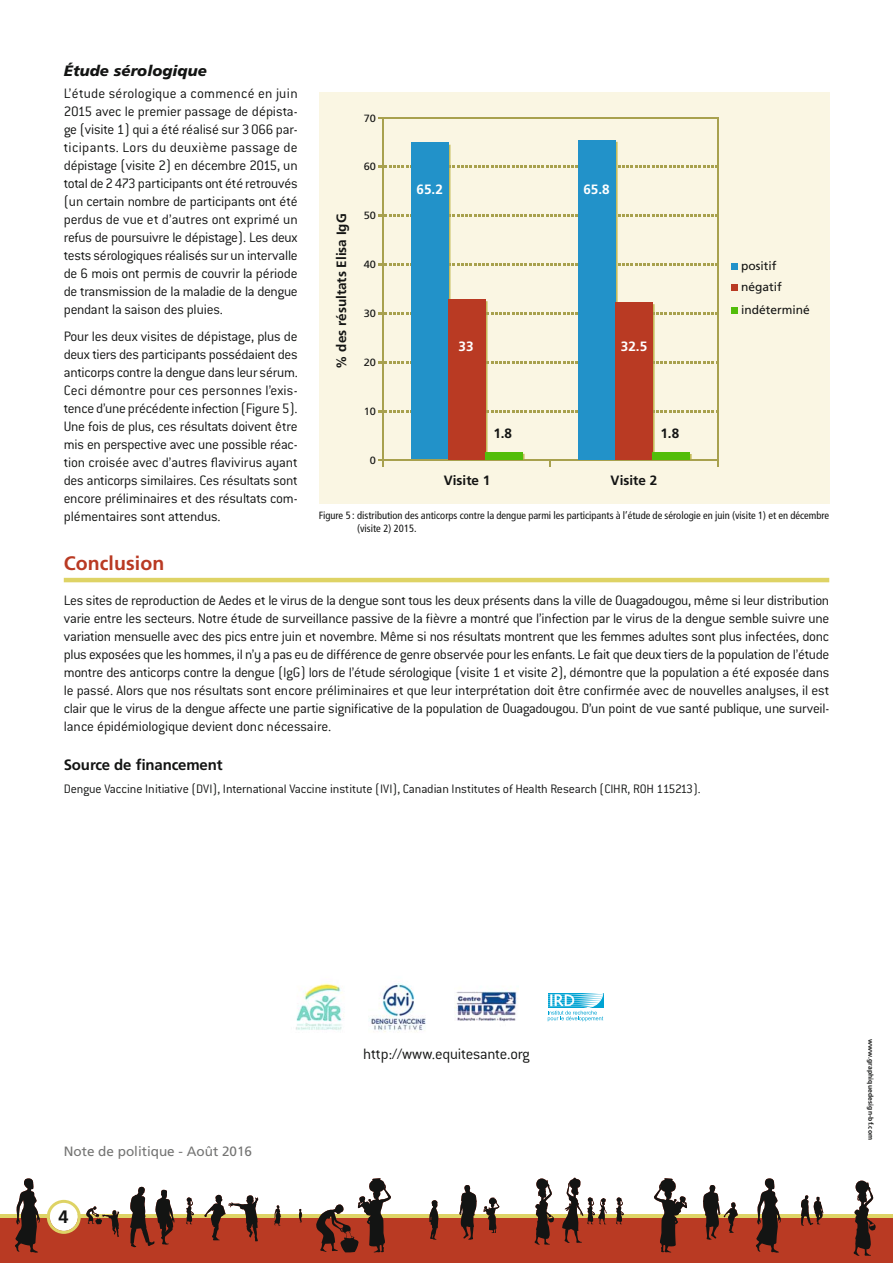
<style>
.page{position:relative;width:893px;height:1263px;background:#fff}
.page>*{position:absolute;margin:0;border:0;box-sizing:border-box;transform-origin:0 0}
.t1{font:700 19.5px "Frutiger";letter-spacing:.005em;color:#b93a23}
.t2{font:700 18px "Frutiger";color:#131413}
.t3{font:300 16.5px "Conduit ITC";letter-spacing:-.015em;color:#131413}
.t4{font:300 15px/18px "Conduit ITC";letter-spacing:-.01em;color:#131413;text-align:justify}
.t5{font:700 15px "Frutiger";letter-spacing:-.01em;color:#131413}
.t6{font:italic 900 15px "Frutiger";letter-spacing:.005em;color:#131413}
.t7{font:300 13.5px "Conduit ITC";letter-spacing:-.01em;color:#131413}
.t8{font:700 13.5px "Frutiger";color:#131413}
.t9{font:13.5px "Frutiger";color:#747473}
.t10{font:700 13.5px "Frutiger";color:#fff}
.t11{font:12px/21.8px "Frutiger";color:#131413}
.t12{font:condensed 10.5px/12.6px "Frutiger";color:#131413}
.t13{font:10.5px "Frutiger";color:#131413;scale:1.05 1}
.t14{font:700 6.75px "Frutiger";letter-spacing:.025em;color:#131413}
</style>
<div class="page">
<svg style="left:0;top:1215px;width:892px;height:4px"></svg>
<div style="left:0;top:1219px;width:892px;height:44px;background:#b93a23"></div>
<svg style="left:14px;top:1178px;width:26px;height:75px"></svg>
<svg style="left:755px;top:1178px;width:26px;height:75px"></svg>
<svg style="left:274px;top:1205px;width:7px;height:21px"></svg>
<svg style="left:316px;top:1178px;width:75px;height:75px"></svg>
<svg style="left:653px;top:1178px;width:34px;height:75px"></svg>
<svg style="left:483px;top:1198px;width:16px;height:35px"></svg>
<svg style="left:535px;top:1179px;width:19px;height:66px"></svg>
<svg style="left:853px;top:1181px;width:23px;height:75px"></svg>
<svg style="left:616px;top:1197px;width:8px;height:27px"></svg>
<svg style="left:186px;top:1197px;width:8px;height:27px"></svg>
<svg style="left:562px;top:1178px;width:45px;height:65px"></svg>
<svg style="left:130px;top:1187px;width:44px;height:60px"></svg>
<svg style="left:204px;top:1195px;width:54px;height:46px"></svg>
<svg style="left:429px;top:1200px;width:9px;height:40px"></svg>
<svg style="left:299px;top:1209px;width:3px;height:14px"></svg>
<svg style="left:459px;top:1185px;width:18px;height:55px"></svg>
<svg style="left:703px;top:1185px;width:35px;height:55px"></svg>
<svg style="left:801px;top:1195px;width:22px;height:31px"></svg>
<svg style="left:47px;top:1200px;width:72px;height:37px"></svg>
<hr style="left:64px;top:578px;width:765px;height:4px;background:#ded365">
<div style="left:319px;top:92px;width:510px;height:411px;background:#faf6e3"></div>
<hr style="left:378px;top:117px;width:341px;height:2px;background:#a8a14e">
<hr style="left:382px;top:118px;width:1px;height:348px;background:#a8a14e">
<hr style="left:717px;top:118px;width:2px;height:348px;background:#a8a14e">
<svg style="left:378px;top:142px;width:339px;height:324px"></svg>
<div style="left:411px;top:143px;width:37px;height:316px;background:#2292c9"></div>
<div style="left:448px;top:299px;width:37px;height:160px;background:#b93a23"></div>
<div style="left:485px;top:452px;width:37px;height:7px;background:#52bd0a"></div>
<div style="left:578px;top:140px;width:37px;height:319px;background:#2292c9"></div>
<div style="left:615px;top:302px;width:37px;height:157px;background:#b93a23"></div>
<div style="left:652px;top:452px;width:37px;height:7px;background:#52bd0a"></div>
<div style="left:730px;top:263px;width:7px;height:7px;background:#2292c9"></div>
<div style="left:730px;top:285px;width:7px;height:6px;background:#b93a23"></div>
<div style="left:730px;top:307px;width:7px;height:7px;background:#52bd0a"></div>
<img style="left:296px;top:983px;width:46px;height:47px">
<img style="left:369px;top:983px;width:57px;height:49px">
<img style="left:454px;top:991px;width:64px;height:31px">
<svg style="left:548px;top:993px;width:55px;height:28px"></svg>
<p class="t6" style="left:64px;top:65px;width:145px">Étude sérologique</p>
<p class="t4" style="left:64px;top:86px;width:235px">L’étude sérologique a commencé en juin 2015 avec le premier passage de dépista&shy;ge (visite 1) qui a été réalisé sur 3 066 par&shy;ticipants. Lors du deuxième passage de dépistage (visite 2) en décembre 2015, un total de 2 473 participants ont été retrouvés (un certain nombre de participants ont été perdus de vue et d’autres ont exprimé un refus de poursuivre le dépistage). Les deux tests sérologiques réalisés sur un intervalle de 6 mois ont permis de couvrir la période de transmission de la maladie de la dengue pendant la saison des pluies.</p>
<p class="t4" style="left:64px;top:329px;width:236px">Pour les deux visites de dépistage, plus de deux tiers des participants possédaient des anticorps contre la dengue dans leur sérum.<br>Ceci démontre pour ces personnes l’exis&shy;tence d’une précédente infection (Figure 5).<br>Une fois de plus, ces résultats doivent être mis en perspective avec une possible réac&shy;tion croisée avec d’autres flavivirus ayant des anticorps similaires. Ces résultats sont encore préliminaires et des résultats com&shy;plémentaires sont attendus.</p>
<h1 class="t1" style="left:64px;top:556px;width:102px">Conclusion</h1>
<p class="t4" style="left:64px;top:593px;width:767px">Les sites de reproduction de Aedes et le virus de la dengue sont tous les deux présents dans la ville de Ouagadougou, même si leur distribution varie entre les secteurs. Notre étude de surveillance passive de la fièvre a montré que l’infection par le virus de la dengue semble suivre une variation mensuelle avec des pics entre juin et novembre. Même si nos résultats montrent que les femmes adultes sont plus infectées, donc plus exposées que les hommes, il n’y a pas eu de différence de genre observée pour les enfants. Le fait que deux tiers de la population de l’étude montre des anticorps contre la dengue (IgG) lors de l’étude sérologique (visite 1 et visite 2), démontre que la population a été exposée dans le passé. Alors que nos résultats sont encore préliminaires et que leur interprétation doit être confirmée avec de nouvelles analyses, il est clair que le virus de la dengue affecte une partie significative de la population de Ouagadougou. D’un point de vue santé publique, une surveil&shy;lance épidémiologique devient donc nécessaire.</p>
<p class="t5" style="left:64px;top:759px;width:160px">Source de financement</p>
<p class="t7" style="left:64px;top:784px;width:638px">Dengue Vaccine Initiative (DVI), International Vaccine institute (IVI), Canadian Institutes of Health Research (CIHR, ROH 115213).</p>
<p class="t13" style="left:364px;top:114px;width:13px">70</p>
<p class="t13" style="left:364px;top:163px;width:13px">60</p>
<p class="t10" style="left:416px;top:184px;width:28px">65.2</p>
<p class="t10" style="left:583px;top:184px;width:28px">65.8</p>
<p class="t13" style="left:364px;top:211px;width:13px">50</p>
<p class="t8" style="left:336px;top:369px;width:157px;rotate:-90deg">% des résultats Elisa IgG</p>
<p class="t13" style="left:364px;top:260px;width:13px">40</p>
<p class="t11" style="left:741px;top:256px;width:70px">positif négatif indéterminé</p>
<p class="t13" style="left:364px;top:309px;width:13px">30</p>
<p class="t10" style="left:459px;top:341px;width:17px">33</p>
<p class="t10" style="left:621px;top:341px;width:28px">32.5</p>
<p class="t13" style="left:364px;top:358px;width:13px">20</p>
<p class="t13" style="left:364px;top:407px;width:13px">10</p>
<p class="t8" style="left:493px;top:427px;width:20px">1.8</p>
<p class="t8" style="left:660px;top:427px;width:20px">1.8</p>
<p class="t13" style="left:370px;top:456px;width:7px">0</p>
<p class="t8" style="left:444px;top:475px;width:48px">Visite 1</p>
<p class="t8" style="left:610px;top:475px;width:48px">Visite 2</p>
<p class="t12" style="left:357px;top:510px;width:473px;text-indent:-38px">Figure 5 : distribution des anticorps contre la dengue parmi les participants à l’étude de sérologie en juin (visite 1) et en décembre (visite 2) 2015.</p>
<p class="t9" style="left:64px;top:1146px;width:190px">Note de politique - Août 2016</p>
<p class="t2" style="left:59px;top:1210px;width:12px">4</p>
<p class="t3" style="left:363px;top:1048px;width:168px">http://www.equitesante.org</p>
<p class="t14" style="left:873px;top:1039px;width:103px;rotate:90deg">www.graphiquedesign-bf.com</p>
</div>
